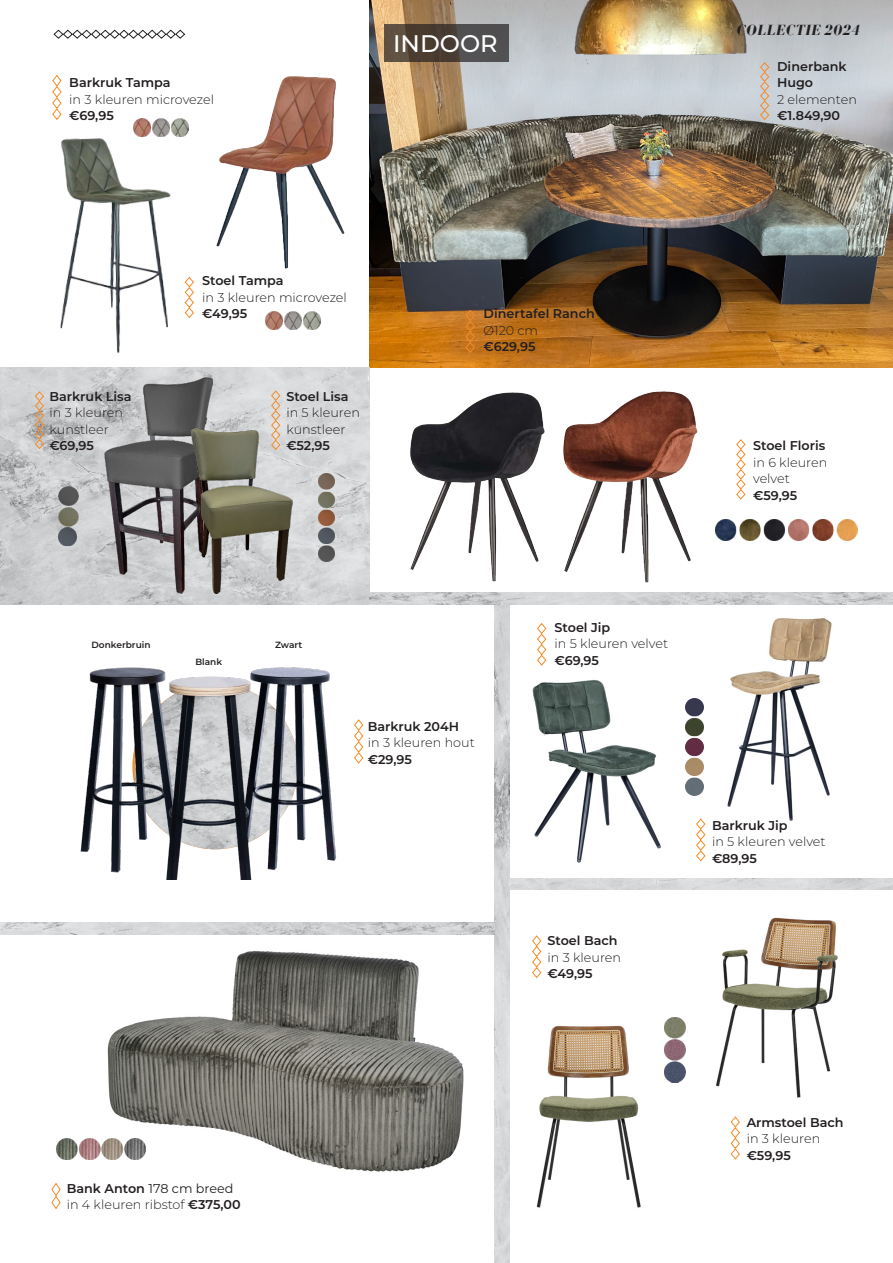
<style>
.page{position:relative;width:893px;height:1263px;background:#fff}
.page>*{position:absolute;margin:0;border:0;box-sizing:border-box;transform-origin:0 0}
.t1{font:500 24px "Montserrat";color:#fff}
.t2{font:italic 700 15px "Louvette Display";letter-spacing:.04em;color:#231f20}
.t3{font:300 12.75px/16.5px "Montserrat";color:#231f20}
.t4{font:600 12.75px "Montserrat";color:#231f20}
.t5{font:12.75px "Montserrat";color:#231f20}
.t6{font:600 9px "Montserrat";color:#231f20}
.s1{font-weight:600}
</style>
<div class="page">
<img style="left:369px;top:0;width:524px;height:368px">
<svg style="left:384px;top:25px;width:124px;height:37px"></svg>
<img style="left:0;top:368px;width:369px;height:236px">
<img style="left:564px;top:391px;width:134px;height:191px">
<img style="left:105px;top:378px;width:108px;height:216px">
<img style="left:191px;top:429px;width:102px;height:164px">
<img style="left:318px;top:473px;width:16px;height:89px">
<svg style="left:736px;top:439px;width:10px;height:61px"></svg>
<img style="left:107px;top:950px;width:357px;height:222px">
<img style="left:716px;top:520px;width:142px;height:21px">
<img style="left:60px;top:130px;width:129px;height:224px">
<img style="left:133px;top:118px;width:55px;height:18px">
<img style="left:410px;top:393px;width:134px;height:189px">
<svg style="left:52px;top:74px;width:10px;height:46px"></svg>
<img style="left:217px;top:76px;width:128px;height:192px">
<img style="left:265px;top:311px;width:55px;height:18px">
<svg style="left:184px;top:276px;width:10px;height:43px"></svg>
<svg style="left:271px;top:390px;width:10px;height:61px"></svg>
<svg style="left:34px;top:391px;width:11px;height:59px"></svg>
<img style="left:58px;top:486px;width:20px;height:61px">
<svg style="left:51px;top:1183px;width:10px;height:26px"></svg>
<img style="left:57px;top:1139px;width:88px;height:21px">
<svg style="left:354px;top:719px;width:10px;height:45px"></svg>
<img style="left:532px;top:680px;width:167px;height:183px">
<img style="left:727px;top:618px;width:105px;height:203px">
<svg style="left:537px;top:623px;width:10px;height:43px"></svg>
<img style="left:494px;top:604px;width:15px;height:659px">
<img style="left:509px;top:878px;width:384px;height:12px">
<svg style="left:696px;top:818px;width:10px;height:44px"></svg>
<img style="left:685px;top:698px;width:19px;height:97px">
<img style="left:536px;top:1023px;width:144px;height:185px">
<img style="left:716px;top:917px;width:122px;height:181px">
<svg style="left:532px;top:935px;width:10px;height:44px"></svg>
<svg style="left:730px;top:1116px;width:10px;height:44px"></svg>
<img style="left:80px;top:667px;width:257px;height:213px">
<img style="left:0;top:923px;width:494px;height:11px">
<img style="left:369px;top:592px;width:133px;height:12px">
<svg style="left:759px;top:62px;width:11px;height:59px"></svg>
<svg style="left:465px;top:309px;width:10px;height:45px"></svg>
<img style="left:502px;top:592px;width:391px;height:12px">
<img style="left:665px;top:1017px;width:20px;height:65px">
<svg style="left:53px;top:29px;width:133px;height:10px"></svg>
<p class="t4" style="left:69px;top:73px;width:103px">Barkruk Tampa</p>
<p class="t3" style="left:69px;top:90px;width:146px">in 3 kleuren microvezel</p>
<p class="t4" style="left:69px;top:106px;width:46px">€69,95</p>
<p class="t1" style="left:393px;top:27px;width:106px">INDOOR</p>
<p class="t2" style="left:736px;top:22px;width:125px">COLLECTIE 2024</p>
<p class="t4" style="left:777px;top:57px;width:71px">Dinerbank</p>
<p class="t4" style="left:777px;top:73px;width:38px">Hugo</p>
<p class="t3" style="left:777px;top:90px;width:81px">2 elementen</p>
<p class="t4" style="left:777px;top:106px;width:65px">€1.849,90</p>
<p class="t4" style="left:50px;top:387px;width:84px">Barkruk Lisa</p>
<p class="t3" style="left:50px;top:404px;width:75px">in 3 kleuren</p>
<p class="t3" style="left:50px;top:420px;width:61px">kunstleer</p>
<p class="t4" style="left:50px;top:436px;width:46px">€69,95</p>
<p class="t4" style="left:202px;top:271px;width:83px">Stoel Tampa</p>
<p class="t3" style="left:202px;top:288px;width:146px">in 3 kleuren microvezel</p>
<p class="t4" style="left:202px;top:304px;width:47px">€49,95</p>
<p class="t4" style="left:286px;top:387px;width:64px">Stoel Lisa</p>
<p class="t3" style="left:286px;top:404px;width:75px">in 5 kleuren</p>
<p class="t3" style="left:286px;top:420px;width:61px">kunstleer</p>
<p class="t4" style="left:286px;top:436px;width:45px">€52,95</p>
<p class="t4" style="left:484px;top:304px;width:113px">Dinertafel Ranch</p>
<p class="t3" style="left:484px;top:321px;width:56px">Ø120 cm</p>
<p class="t4" style="left:484px;top:337px;width:53px">€629,95</p>
<p class="t4" style="left:753px;top:436px;width:74px">Stoel Floris</p>
<p class="t3" style="left:753px;top:453px;width:76px">in 6 kleuren</p>
<p class="t3" style="left:753px;top:470px;width:38px">velvet</p>
<p class="t4" style="left:753px;top:486px;width:46px">€59,95</p>
<p class="t6" style="left:91px;top:638px;width:61px">Donkerbruin</p>
<p class="t6" style="left:195px;top:655px;width:28px">Blank</p>
<p class="t6" style="left:275px;top:638px;width:29px">Zwart</p>
<p class="t4" style="left:368px;top:717px;width:93px">Barkruk 204H</p>
<p class="t3" style="left:368px;top:734px;width:108px">in 3 kleuren hout <span class="s1">€29,95</span></p>
<p class="t4" style="left:555px;top:618px;width:57px">Stoel Jip</p>
<p class="t3" style="left:555px;top:635px;width:115px">in 5 kleuren velvet <span class="s1">€69,95</span></p>
<p class="t4" style="left:548px;top:931px;width:72px">Stoel Bach</p>
<p class="t3" style="left:548px;top:948px;width:75px">in 3 kleuren</p>
<p class="t4" style="left:548px;top:964px;width:47px">€49,95</p>
<p class="t4" style="left:712px;top:816px;width:77px">Barkruk Jip</p>
<p class="t3" style="left:712px;top:833px;width:115px">in 5 kleuren velvet <span class="s1">€89,95</span></p>
<p class="t5" style="left:67px;top:1179px;width:168px"><span class="s1">Bank Anton</span> 178 cm breed</p>
<p class="t3" style="left:67px;top:1196px;width:175px">in 4 kleuren ribstof <span class="s1">€375,00</span></p>
<p class="t4" style="left:747px;top:1113px;width:98px">Armstoel Bach</p>
<p class="t3" style="left:747px;top:1130px;width:75px">in 3 kleuren</p>
<p class="t4" style="left:747px;top:1146px;width:46px">€59,95</p>
</div>
